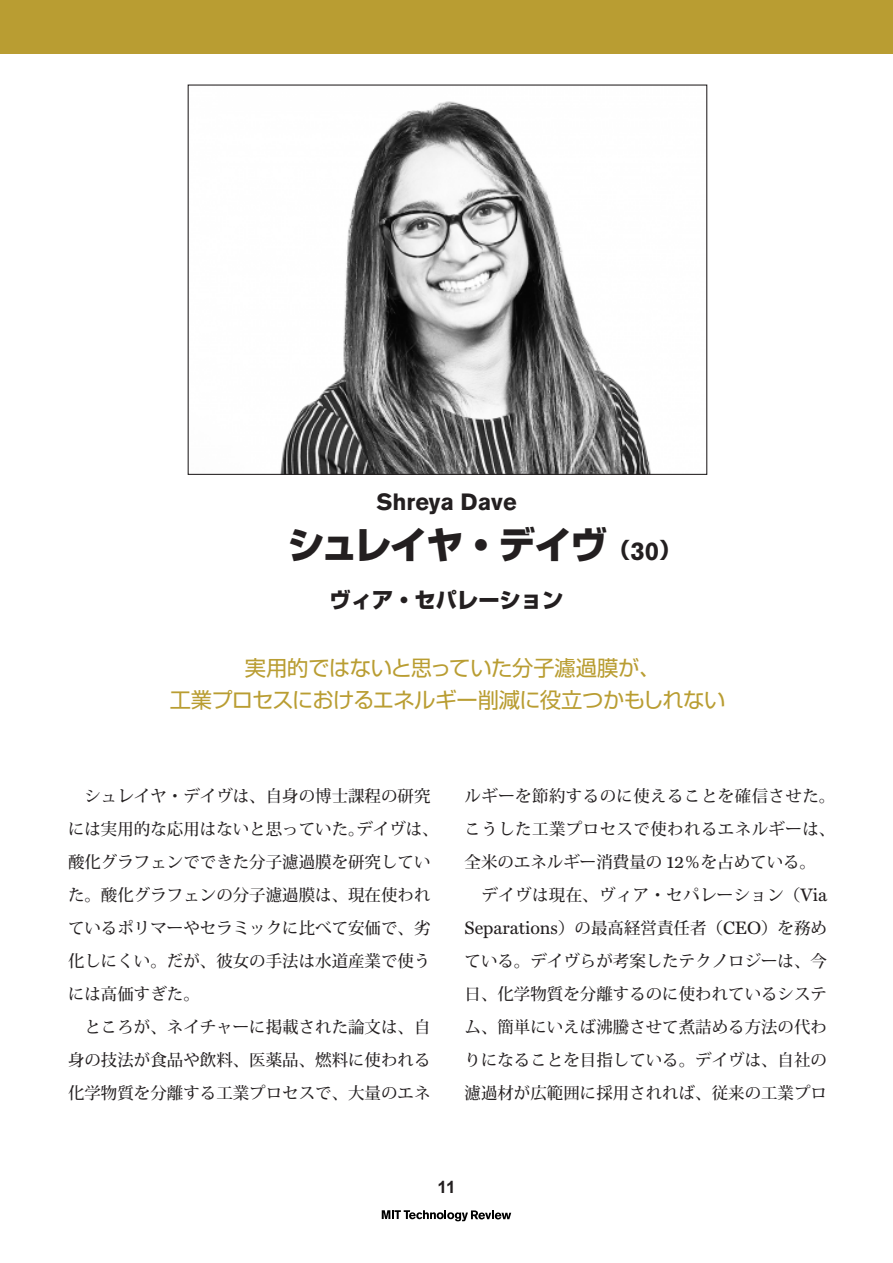
<style>
.page{position:relative;width:893px;height:1263px;background:#fff}
.page>*{position:absolute;margin:0;border:0;box-sizing:border-box;transform-origin:0 0}
.t1{font:800 37.2px "Shin Go Pr 6 N";letter-spacing:-.04em;color:#231f20}
.t2{font:700 23.4px "Akzidenz Grotesk BE";color:#231f20}
.t3{font:21.3px/32px "Shin Go Pr 6 N";letter-spacing:-.02em;color:#b99d32;text-align:center}
.t4{font:800 21.3px "Shin Go Pr 6 N";color:#231f20}
.t5{font:18.15px "Miller Text Roman";color:#231f20}
.t6{font:700 16.95px "Arial";color:#231f20}
.t7{font:500 16.5px/33px "Koz Min Pr 6 N";color:#231f20}
.t8{font:500 16.5px/33px "Koz Min Pr 6 N";letter-spacing:.025em;color:#231f20}
.s1{font-size:21.3px}
.s2{font-family:"Akzidenz Grotesk BE";font-weight:700;font-size:25.5px}
.s3{font-family:"Miller Text Roman";font-weight:400;font-size:18.15px}
.s4{font-family:"Koz Min Pr 6 N";font-weight:500;font-size:16.5px}
</style>
<div class="page">
<svg style="left:382px;top:1210px;width:129px;height:11px"></svg>
<div style="left:0;top:0;width:893px;height:53px;background:#b99d32"></div>
<img style="left:280px;top:101px;width:371px;height:372px">
<h2 class="t2" style="left:376px;top:488px;width:142px">Shreya Dave</h2>
<h1 class="t1" style="left:287px;top:515px;width:394px">シュレイヤ・デイヴ<span class="s1">（</span><span class="s2">30</span><span class="s1">）</span></h1>
<p class="t4" style="left:330px;top:583px;width:235px">ヴィア・セパレーション</p>
<p class="t3" style="left:170px;top:650px;width:557px">実用的ではないと思っていた分子濾過膜が、<br>工業プロセスにおけるエネルギー削減に役立つかもしれない</p>
<p class="t7" style="left:68px;top:780px;width:372px">　シュレイヤ・デイヴは、自身の博士課程の研究には実用的な応用はないと思っていた。デイヴは、酸化グラフェンでできた分子濾過膜を研究していた。酸化グラフェンの分子濾過膜は、現在使われているポリマーやセラミックに比べて安価で、劣化しにくい。だが、彼女の手法は水道産業で使うには高価すぎた。<br>　ところが、ネイチャーに掲載された論文は、自身の技法が食品や飲料、医薬品、燃料に使われる化学物質を分離する工業プロセスで、大量のエネ</p>
<p class="t8" style="left:465px;top:780px;width:372px">ルギーを節約するのに使えることを確信させた。こうした工業プロセスで使われるエネルギーは、全米のエネルギー消費量の <span class="s3">12</span>％を占めている。　デイヴは現在、ヴィア・セパレーション（<span class="s3">Via</span></p>
<p class="t5" style="left:465px;top:917px;width:364px">Separations<span class="s4">）の最高経営責任者（</span>CEO<span class="s4">）を務め</span></p>
<p class="t7" style="left:465px;top:945px;width:364px;text-align:justify">ている。デイヴらが考案したテクノロジーは、今日、化学物質を分離するのに使われているシステム、簡単にいえば沸騰させて煮詰める方法の代わりになることを目指している。デイヴは、自社の濾過材が広範囲に採用されれば、従来の工業プロ</p>
<p class="t6" style="left:437px;top:1175px;width:19px">11</p>
</div>
